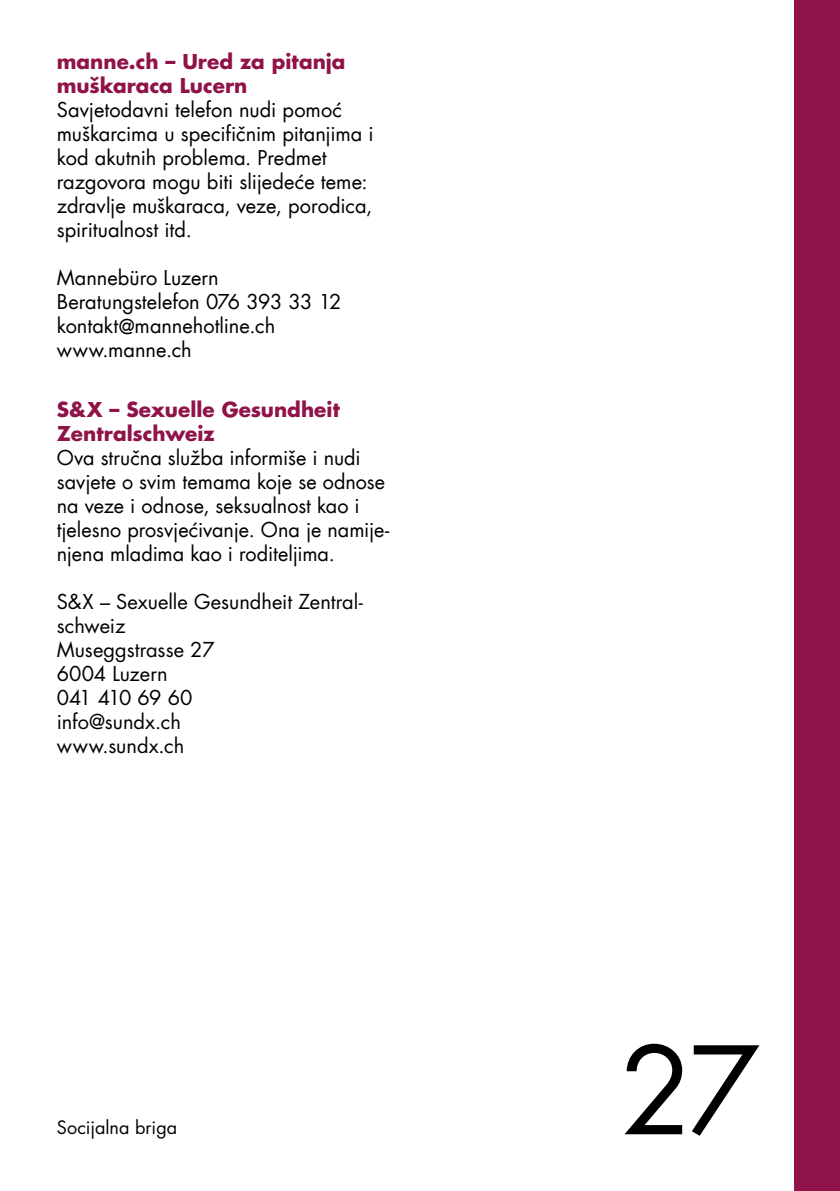
<style>
.page{position:relative;width:840px;height:1191px;background:#fff}
.page>*{position:absolute;margin:0;border:0;box-sizing:border-box;transform-origin:0 0}
.t1{font:118px "Futura LT";color:#000}
.t2{font:20px/24px "Futura Com";letter-spacing:-.005em;color:#000}
.t3{font:20px/24px "Futura LT";letter-spacing:-.005em;color:#000}
.t4{font:700 20px/24px "Futura Com";color:#8f1348}
.t5{font:18px "Futura LT";color:#000}
</style>
<div class="page">
<div style="left:794px;top:0;width:45px;height:1191px;background:#8f1348"></div>
<p class="t4" style="left:57px;top:49px;width:290px">manne.ch – Ured za pitanja muškaraca Lucern</p>
<p class="t2" style="left:57px;top:97px;width:318px">Savjetodavni telefon nudi pomoć muškarcima u specifičnim pitanjima i kod akutnih problema. Predmet razgovora mogu biti slijedeće teme: zdravlje muškaraca, veze, porodica, spiritualnost itd.</p>
<p class="t2" style="left:57px;top:265px;width:286px">Mannebüro Luzern<br>Beratungstelefon 076 393 33 12 kontakt@mannehotline.ch www.manne.ch</p>
<p class="t4" style="left:57px;top:397px;width:284px">S&amp;X – Sexuelle Gesundheit<br>Zentralschweiz</p>
<p class="t2" style="left:57px;top:445px;width:334px">Ova stručna služba informiše i nudi savjete o svim temama koje se odnose na veze i odnose, seksualnost kao i tjelesno prosvjećivanje. Ona je namije&shy;njena mladima kao i roditeljima.</p>
<p class="t3" style="left:57px;top:590px;width:307px">S&amp;X – Sexuelle Gesundheit Zentral&shy;schweiz<br>Museggstrasse 27<br>6004 Luzern<br>041 410 69 60<br>info@sundx.ch<br>www.sundx.ch</p>
<p class="t5" style="left:57px;top:1116px;width:122px">Socijalna briga</p>
<h1 class="t1" style="left:619px;top:1015px;width:142px">27</h1>
</div>
